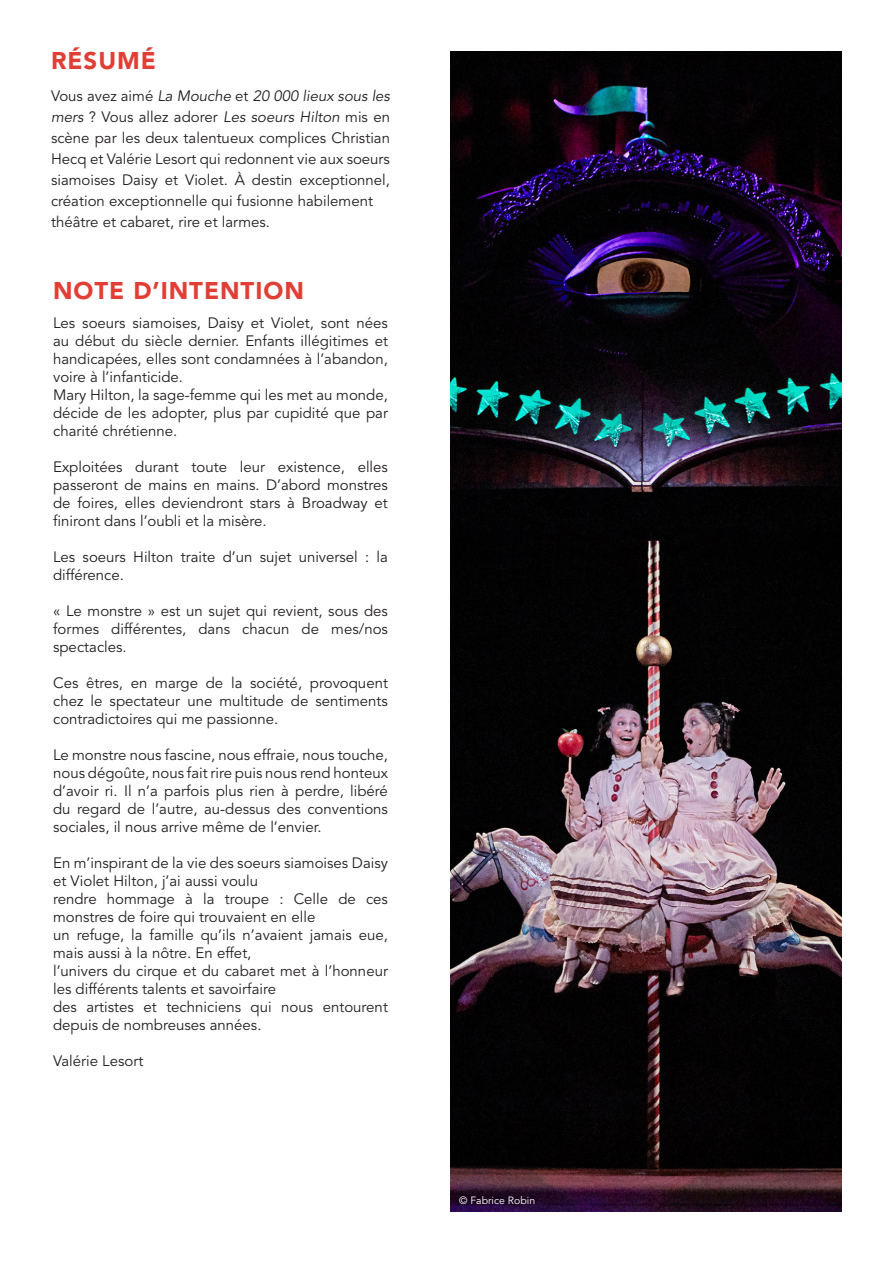
<style>
.page{position:relative;width:893px;height:1263px;background:#fff}
.page>*{position:absolute;margin:0;border:0;box-sizing:border-box;transform-origin:0 0}
.t1{font:900 24px "Avenir LT Pro";letter-spacing:.04em;color:#e13f35}
.t2{font:15px/18px "Avenir LT Pro";color:#231f20;text-align:justify}
.t3{font:10.5px "Avenir LT Pro";color:#fff}
.s1{font-style:italic}
</style>
<div class="page">
<img style="left:451px;top:51px;width:391px;height:1161px">
<p class="t1" style="left:51px;top:46px;width:106px">RÉSUMÉ</p>
<p class="t2" style="left:51px;top:85px;width:341px;line-height:21px">Vous avez aimé <span class="s1">La Mouche</span> et <span class="s1">20 000 lieux sous les mers</span> ? Vous allez adorer <span class="s1">Les soeurs Hilton</span> mis en scène par les deux talentueux complices Christian Hecq et Valérie Lesort qui redonnent vie aux soeurs siamoises Daisy et Violet. À destin exceptionnel, création exceptionnelle qui fusionne habilement</p>
<p class="t2" style="left:51px;top:213px;width:221px">théâtre et cabaret, rire et larmes.</p>
<p class="t1" style="left:53px;top:276px;width:252px">NOTE D’INTENTION</p>
<p class="t2" style="left:53px;top:314px;width:336px">Les soeurs siamoises, Daisy et Violet, sont nées au début du siècle dernier. Enfants illégitimes et handicapées, elles sont condamnées à l’abandon, voire à l’infanticide.</p>
<p class="t2" style="left:53px;top:386px;width:336px">Mary Hilton, la sage-femme qui les met au monde, décide de les adopter, plus par cupidité que par charité chrétienne.</p>
<p class="t2" style="left:53px;top:458px;width:336px">Exploitées durant toute leur existence, elles passeront de mains en mains. D’abord monstres de foires, elles deviendront stars à Broadway et finiront dans l’oubli et la misère.</p>
<p class="t2" style="left:53px;top:548px;width:336px">Les soeurs Hilton traite d’un sujet universel : la différence.</p>
<p class="t2" style="left:53px;top:602px;width:336px">« Le monstre » est un sujet qui revient, sous des formes différentes, dans chacun de mes/nos spectacles.</p>
<p class="t2" style="left:53px;top:674px;width:336px">Ces êtres, en marge de la société, provoquent chez le spectateur une multitude de sentiments contradictoires qui me passionne.</p>
<p class="t2" style="left:53px;top:746px;width:336px">Le monstre nous fascine, nous effraie, nous touche, nous dégoûte, nous fait rire puis nous rend honteux d’avoir ri. Il n’a parfois plus rien à perdre, libéré du regard de l’autre, au-dessus des conventions sociales, il nous arrive même de l’envier.</p>
<p class="t2" style="left:53px;top:854px;width:336px">En m’inspirant de la vie des soeurs siamoises Daisy et Violet Hilton, j’ai aussi voulu</p>
<p class="t2" style="left:53px;top:890px;width:336px">rendre hommage à la troupe : Celle de ces monstres de foire qui trouvaient en elle</p>
<p class="t2" style="left:53px;top:926px;width:336px">un refuge, la famille qu’ils n’avaient jamais eue, mais aussi à la nôtre. En effet,</p>
<p class="t2" style="left:53px;top:962px;width:336px">l’univers du cirque et du cabaret met à l’honneur les différents talents et savoirfaire</p>
<p class="t2" style="left:53px;top:998px;width:336px">des artistes et techniciens qui nous entourent depuis de nombreuses années.</p>
<p class="t2" style="left:53px;top:1052px;width:92px">Valérie Lesort</p>
<p class="t3" style="left:459px;top:1194px;width:78px">© Fabrice Robin</p>
</div>
